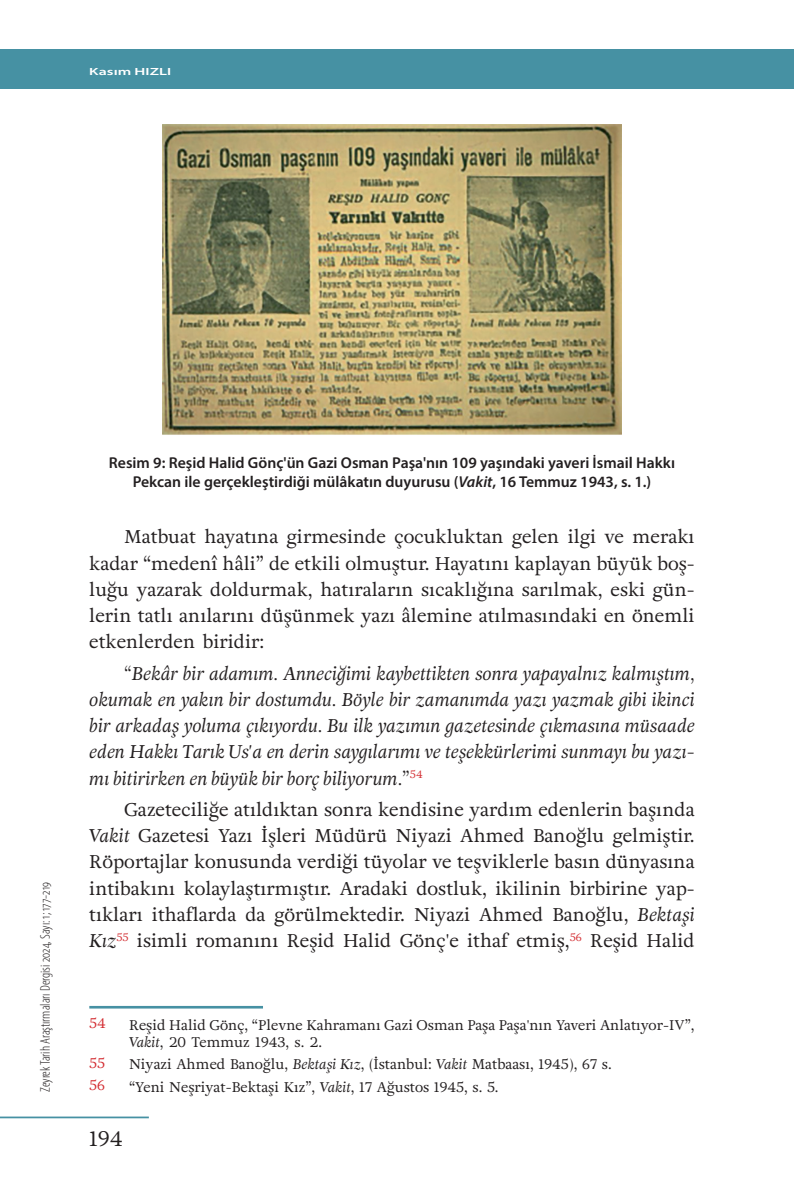
<style>
.page{position:relative;width:794px;height:1191px;background:#fff}
.page>*{position:absolute;margin:0;border:0;box-sizing:border-box;transform-origin:0 0}
.t1{font:21px "Adriane Text";color:#231f20}
.t2{font:18.38px/26.2px "Adriane Text";color:#231f20;text-align:justify}
.t3{font:italic 18.38px/26.2px "Adriane Text";color:#231f20;text-align:justify}
.t4{font:600 15.75px/18.9px "Myriad Pro";color:#231f20;text-align:center}
.t5{font:14px/17.5px "Adriane Text";color:#231f20}
.t6{font:300 condensed 14px "Myriad Pro";color:#231f20}
.t7{font:14px "Adriane Text";color:#d32d32}
.t8{font:600 semi-expanded 10.33px "Myriad Pro";color:#fff;scale:1.43 1}
.s1{font-style:italic}
</style>
<div class="page">
<div style="left:0;top:50px;width:794px;height:39px;background:#4691a3"></div>
<hr style="left:0;top:1116px;width:149px;height:2px;background:#4691a3">
<hr style="left:89px;top:1006px;width:174px;height:2px;background:#4691a3">
<img style="left:162px;top:124px;width:459px;height:311px">
<p class="t8" style="left:89px;top:65px;width:59px">Kasım HIZLI</p>
<p class="t6" style="left:37px;top:1091px;width:211px;rotate:-90deg">Zeyrek Tarih Araştırmaları Dergisi 2024, Sayı: 1; 177-219</p>
<p class="t4" style="left:109px;top:453px;width:568px">Resim 9: Reşid Halid Gönç'ün Gazi Osman Paşa'nın 109 yaşındaki yaveri İsmail Hakkı<br>Pekcan ile gerçekleştirdiği mülâkatın duyurusu (<span class="s1">Vakit</span>, 16 Temmuz 1943, s. 1.)</p>
<p class="t2" style="left:89px;top:523px;width:607px;text-indent:35px">Matbuat hayatına girmesinde çocukluktan gelen ilgi ve merakı kadar “medenî hâli” de etkili olmuştur. Hayatını kaplayan büyük boş&shy;luğu yazarak doldurmak, hatıraların sıcaklığına sarılmak, eski gün&shy;lerin tatlı anılarını düşünmek yazı âlemine atılmasındaki en önemli etkenlerden biridir:</p>
<p class="t3" style="left:89px;top:660px;width:607px;text-indent:35px">“Bekâr bir adamım. Anneciğimi kaybettikten sonra yapayalnız kalmıştım, okumak en yakın bir dostumdu. Böyle bir zamanımda yazı yazmak gibi ikinci bir arkadaş yoluma çıkıyordu. Bu ilk yazımın gazetesinde çıkmasına müsaade eden Hakkı Tarık Us'a en derin saygılarımı ve teşekkürlerimi sunmayı bu yazı&shy;mı bitirirken en büyük bir borç biliyorum.”<sup>54</sup></p>
<p class="t2" style="left:89px;top:796px;width:607px;text-indent:35px">Gazeteciliğe atıldıktan sonra kendisine yardım edenlerin başında <span class="s1">Vakit</span> Gazetesi Yazı İşleri Müdürü Niyazi Ahmed Banoğlu gelmiştir.<br>Röportajlar konusunda verdiği tüyolar ve teşviklerle basın dünyasına intibakını kolaylaştırmıştır. Aradaki dostluk, ikilinin birbirine yap&shy;tıkları ithaflarda da görülmektedir. Niyazi Ahmed Banoğlu, <span class="s1">Bektaşi Kız</span><sup>55</sup> isimli romanını Reşid Halid Gönç'e ithaf etmiş,<sup>56</sup> Reşid Halid</p>
<p class="t7" style="left:89px;top:1013px;width:18px">54</p>
<p class="t5" style="left:129px;top:1015px;width:567px">Reşid Halid Gönç, “Plevne Kahramanı Gazi Osman Paşa Paşa'nın Yaveri Anlatıyor-IV”,<br><span class="s1">Vakit</span>, 20 Temmuz 1943, s. 2.</p>
<p class="t7" style="left:89px;top:1053px;width:17px">55</p>
<p class="t5" style="left:129px;top:1055px;width:484px">Niyazi Ahmed Banoğlu, <span class="s1">Bektaşi Kız</span>, (İstanbul: <span class="s1">Vakit</span> Matbaası, 1945), 67 s.</p>
<p class="t7" style="left:89px;top:1075px;width:17px">56</p>
<p class="t5" style="left:129px;top:1077px;width:371px">“Yeni Neşriyat-Bektaşi Kız”, <span class="s1">Vakit</span>, 17 Ağustos 1945, s. 5.</p>
<p class="t1" style="left:89px;top:1124px;width:35px">194</p>
</div>
